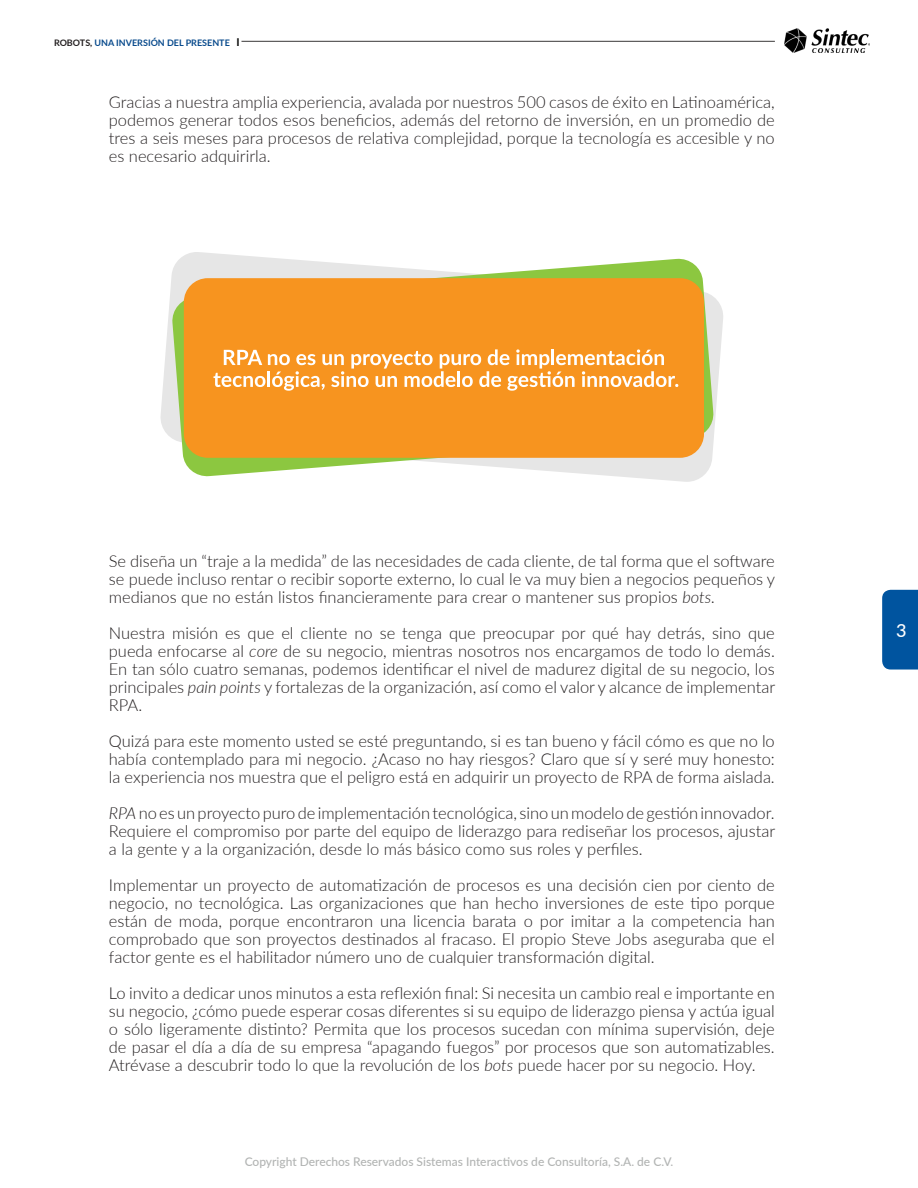
<style>
.page{position:relative;width:918px;height:1188px;background:#fff}
.page>*{position:absolute;margin:0;border:0;box-sizing:border-box;transform-origin:0 0}
.t1{font:500 18px "Lato";color:#fff}
.t2{font:300 16.5px/18px "Lato";color:#231f20;text-align:justify}
.t3{font:500 12px "Lato";color:#b2b4b3}
.t4{font:700 9px "Lato";color:#084a8c}
.s1{color:#231f20}
.s2{font-size:10.8px;color:#040503}
.s3{font-style:italic}
</style>
<div class="page">
<img style="left:784px;top:28px;width:86px;height:24px">
<hr style="left:242px;top:41px;width:533px;height:1px;background:#3a3838">
<div style="left:882px;top:590px;width:36px;height:80px;background:#00549f"></div>
<svg style="left:160px;top:252px;width:563px;height:230px"></svg>
<svg style="left:171px;top:258px;width:543px;height:219px"></svg>
<div style="left:184px;top:278px;width:520px;height:180px;background:#f7941f;border-radius:24px"></div>
<svg style="left:213px;top:349px;width:465px;height:42px"></svg>
<p class="t4" style="left:54px;top:36px;width:187px"><span class="s1">ROBOTS,</span> UNA INVERSIÓN DEL PRESENTE <span class="s2">I</span></p>
<p class="t2" style="left:109px;top:92px;width:667px">Gracias a nuestra amplia experiencia, avalada por nuestros 500 casos de éxito en Latinoamérica, podemos generar todos esos beneficios, además del retorno de inversión, en un promedio de tres a seis meses para procesos de relativa complejidad, porque la tecnología es accesible y no es necesario adquirirla.</p>
<p class="t2" style="left:109px;top:551px;width:668px">Se diseña un “traje a la medida” de las necesidades de cada cliente, de tal forma que el software se puede incluso rentar o recibir soporte externo, lo cual le va muy bien a negocios pequeños y medianos que no están listos financieramente para crear o mantener sus propios <span class="s3">bots.</span></p>
<p class="t2" style="left:109px;top:623px;width:668px">Nuestra misión es que el cliente no se tenga que preocupar por qué hay detrás, sino que pueda enfocarse al <span class="s3">core</span> de su negocio, mientras nosotros nos encargamos de todo lo demás.<br>En tan sólo cuatro semanas, podemos identificar el nivel de madurez digital de su negocio, los principales <span class="s3">pain points</span> y fortalezas de la organización, así como el valor y alcance de implementar RPA.</p>
<p class="t2" style="left:109px;top:731px;width:667px">Quizá para este momento usted se esté preguntando, si es tan bueno y fácil cómo es que no lo había contemplado para mi negocio. ¿Acaso no hay riesgos? Claro que sí y seré muy honesto: la experiencia nos muestra que el peligro está en adquirir un proyecto de RPA de forma aislada.</p>
<p class="t2" style="left:109px;top:803px;width:668px"><span class="s3">RPA</span> no es un proyecto puro de implementación tecnológica, sino un modelo de gestión innovador.<br>Requiere el compromiso por parte del equipo de liderazgo para rediseñar los procesos, ajustar a la gente y a la organización, desde lo más básico como sus roles y perfiles.</p>
<p class="t2" style="left:109px;top:875px;width:667px">Implementar un proyecto de automatización de procesos es una decisión cien por ciento de negocio, no tecnológica. Las organizaciones que han hecho inversiones de este tipo porque están de moda, porque encontraron una licencia barata o por imitar a la competencia han comprobado que son proyectos destinados al fracaso. El propio Steve Jobs aseguraba que el factor gente es el habilitador número uno de cualquier transformación digital.</p>
<p class="t2" style="left:109px;top:983px;width:667px">Lo invito a dedicar unos minutos a esta reflexión final: Si necesita un cambio real e importante en su negocio, ¿cómo puede esperar cosas diferentes si su equipo de liderazgo piensa y actúa igual o sólo ligeramente distinto? Permita que los procesos sucedan con mínima supervisión, deje de pasar el día a día de su empresa “apagando fuegos” por procesos que son automatizables.<br>Atrévase a descubrir todo lo que la revolución de los <span class="s3">bots</span> puede hacer por su negocio. Hoy.</p>
<p class="t3" style="left:245px;top:1153px;width:430px">Copyright Derechos Reservados Sistemas Interactivos de Consultoría, S.A. de C.V.</p>
<p class="t1" style="left:896px;top:617px;width:12px">3</p>
</div>
